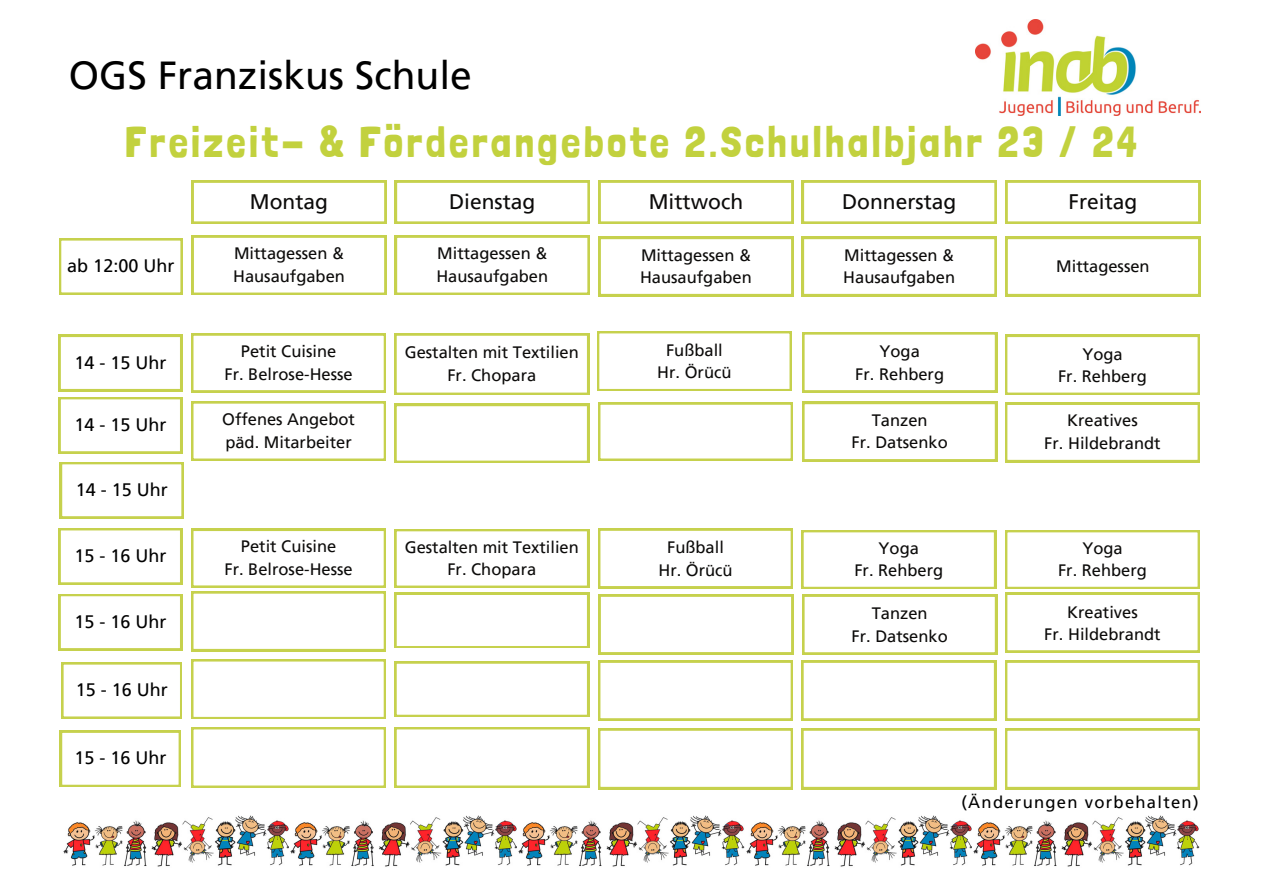
<style>
.page{position:relative;width:1263px;height:894px;background:#fff}
.page>*{position:absolute;margin:0;border:0;box-sizing:border-box;transform-origin:0 0}
.t1{font:43.2px "Londrina Solid";letter-spacing:.075em;color:#c2d13e}
.t2{font:39px "Frutiger LT Pro";color:#000}
.t3{font:21px "Frutiger LT Pro";color:#0c0b0a}
.t4{font:18px "Frutiger LT Pro";color:#000}
.t5{font:16.65px "Frutiger LT Pro";letter-spacing:.075em;color:#000}
.t6{font:16.5px/22.5px "Frutiger LT Pro";color:#0c0b0a;text-align:center}
</style>
<div class="page">
<svg style="left:192px;top:235px;width:194px;height:60px"></svg>
<svg style="left:191px;top:333px;width:195px;height:59px"></svg>
<svg style="left:191px;top:401px;width:195px;height:59px"></svg>
<svg style="left:191px;top:528px;width:195px;height:123px"></svg>
<svg style="left:191px;top:659px;width:195px;height:59px"></svg>
<svg style="left:191px;top:727px;width:195px;height:60px"></svg>
<svg style="left:395px;top:235px;width:195px;height:60px"></svg>
<svg style="left:394px;top:333px;width:195px;height:61px"></svg>
<svg style="left:394px;top:404px;width:195px;height:58px"></svg>
<svg style="left:394px;top:727px;width:195px;height:60px"></svg>
<svg style="left:599px;top:237px;width:194px;height:59px"></svg>
<svg style="left:597px;top:331px;width:195px;height:60px"></svg>
<svg style="left:598px;top:402px;width:195px;height:58px"></svg>
<svg style="left:598px;top:660px;width:195px;height:60px"></svg>
<svg style="left:598px;top:728px;width:195px;height:60px"></svg>
<svg style="left:802px;top:237px;width:194px;height:59px"></svg>
<svg style="left:802px;top:332px;width:195px;height:60px"></svg>
<svg style="left:802px;top:402px;width:195px;height:59px"></svg>
<svg style="left:801px;top:530px;width:195px;height:58px"></svg>
<svg style="left:801px;top:660px;width:195px;height:60px"></svg>
<svg style="left:801px;top:728px;width:195px;height:60px"></svg>
<svg style="left:1005px;top:237px;width:195px;height:59px"></svg>
<svg style="left:1005px;top:335px;width:195px;height:59px"></svg>
<svg style="left:1005px;top:402px;width:195px;height:60px"></svg>
<svg style="left:1005px;top:530px;width:195px;height:122px"></svg>
<svg style="left:1005px;top:660px;width:195px;height:60px"></svg>
<svg style="left:1005px;top:728px;width:195px;height:60px"></svg>
<svg style="left:60px;top:730px;width:120px;height:56px"></svg>
<svg style="left:61px;top:662px;width:121px;height:56px"></svg>
<svg style="left:59px;top:594px;width:123px;height:56px"></svg>
<svg style="left:59px;top:528px;width:123px;height:56px"></svg>
<svg style="left:59px;top:397px;width:123px;height:56px"></svg>
<svg style="left:59px;top:335px;width:123px;height:56px"></svg>
<svg style="left:59px;top:238px;width:124px;height:56px"></svg>
<svg style="left:192px;top:180px;width:194px;height:43px"></svg>
<svg style="left:395px;top:180px;width:195px;height:43px"></svg>
<svg style="left:599px;top:180px;width:194px;height:43px"></svg>
<svg style="left:802px;top:180px;width:194px;height:43px"></svg>
<svg style="left:1005px;top:180px;width:195px;height:43px"></svg>
<img style="left:976px;top:19px;width:225px;height:96px">
<img style="left:63px;top:815px;width:1137px;height:52px">
<svg style="left:598px;top:528px;width:195px;height:60px"></svg>
<svg style="left:60px;top:462px;width:124px;height:56px"></svg>
<svg style="left:394px;top:529px;width:195px;height:118px"></svg>
<svg style="left:394px;top:661px;width:195px;height:55px"></svg>
<svg style="left:599px;top:594px;width:194px;height:60px"></svg>
<svg style="left:802px;top:594px;width:195px;height:60px"></svg>
<h2 class="t2" style="left:69px;top:51px;width:404px">OGS Franziskus Schule</h2>
<h1 class="t1" style="left:125px;top:116px;width:1014px">Freizeit- &amp; Förderangebote 2.Schulhalbjahr 23 / 24</h1>
<p class="t4" style="left:67px;top:255px;width:109px">ab 12:00 Uhr</p>
<p class="t4" style="left:74px;top:351px;width:94px">14 - 15 Uhr</p>
<p class="t4" style="left:74px;top:413px;width:94px">14 - 15 Uhr</p>
<p class="t4" style="left:76px;top:478px;width:94px">14 - 15 Uhr</p>
<p class="t4" style="left:74px;top:544px;width:94px">15 - 16 Uhr</p>
<p class="t4" style="left:74px;top:610px;width:94px">15 - 16 Uhr</p>
<p class="t4" style="left:76px;top:678px;width:94px">15 - 16 Uhr</p>
<p class="t4" style="left:74px;top:746px;width:94px">15 - 16 Uhr</p>
<p class="t3" style="left:250px;top:188px;width:80px">Montag</p>
<p class="t3" style="left:449px;top:188px;width:88px">Dienstag</p>
<p class="t3" style="left:649px;top:188px;width:96px">Mittwoch</p>
<p class="t3" style="left:842px;top:188px;width:116px">Donnerstag</p>
<p class="t3" style="left:1068px;top:188px;width:70px">Freitag</p>
<p class="t6" style="left:233px;top:242px;width:113px;text-align:left">Mittagessen &amp;<br>Hausaufgaben</p>
<p class="t6" style="left:436px;top:242px;width:113px;text-align:left">Mittagessen &amp;<br>Hausaufgaben</p>
<p class="t6" style="left:640px;top:243px;width:113px;text-align:left">Mittagessen &amp;<br>Hausaufgaben</p>
<p class="t6" style="left:843px;top:243px;width:113px;text-align:left">Mittagessen &amp;<br>Hausaufgaben</p>
<p class="t6" style="left:1056px;top:254px;width:95px">Mittagessen</p>
<p class="t6" style="left:224px;top:340px;width:130px">Petit Cuisine<br>Fr. Belrose-Hesse</p>
<p class="t6" style="left:222px;top:408px;width:134px;text-align:left">Offenes Angebot päd. Mitarbeiter</p>
<p class="t6" style="left:405px;top:341px;width:176px">Gestalten mit Textilien<br>Fr. Chopara</p>
<p class="t6" style="left:657px;top:339px;width:76px">Fußball<br>Hr. Örücü</p>
<p class="t6" style="left:855px;top:340px;width:90px">Yoga<br>Fr. Rehberg</p>
<p class="t6" style="left:852px;top:408px;width:98px">Tanzen<br>Fr. Datsenko</p>
<p class="t6" style="left:1058px;top:342px;width:90px">Yoga<br>Fr. Rehberg</p>
<p class="t6" style="left:1044px;top:409px;width:118px">Kreatives<br>Fr. Hildebrandt</p>
<p class="t6" style="left:224px;top:535px;width:130px">Petit Cuisine<br>Fr. Belrose-Hesse</p>
<p class="t6" style="left:405px;top:535px;width:176px">Gestalten mit Textilien<br>Fr. Chopara</p>
<p class="t6" style="left:658px;top:536px;width:76px">Fußball<br>Hr. Örücü</p>
<p class="t6" style="left:854px;top:536px;width:90px">Yoga<br>Fr. Rehberg</p>
<p class="t6" style="left:852px;top:602px;width:98px">Tanzen<br>Fr. Datsenko</p>
<p class="t6" style="left:1058px;top:536px;width:90px">Yoga<br>Fr. Rehberg</p>
<p class="t6" style="left:1044px;top:600px;width:118px">Kreatives<br>Fr. Hildebrandt</p>
<p class="t5" style="left:961px;top:791px;width:239px">(Änderungen vorbehalten)</p>
</div>
